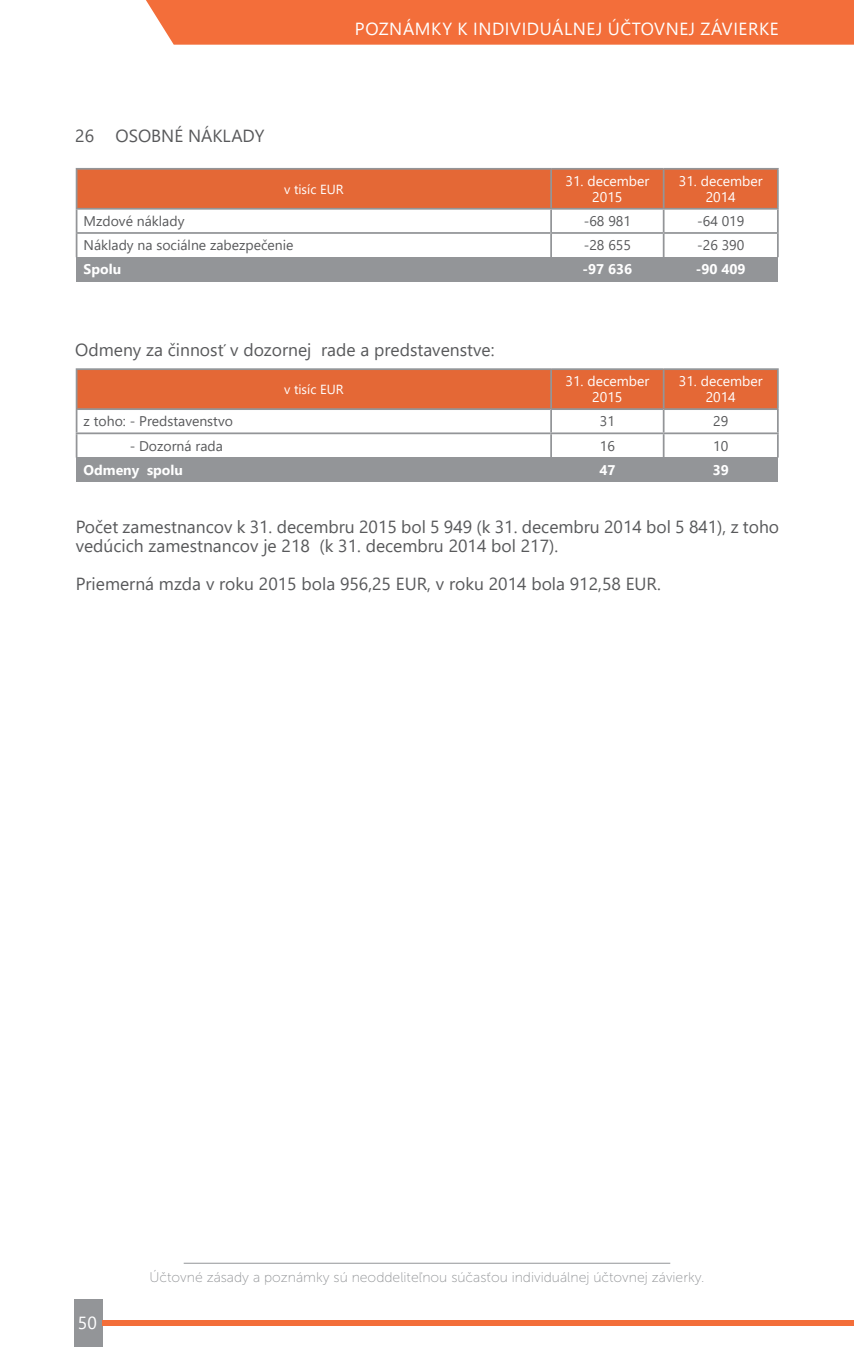
<style>
.page{position:relative;width:854px;height:1365px;background:#fff}
.page>*{position:absolute;margin:0;border:0;box-sizing:border-box;transform-origin:0 0}
.t1{font:17.5px/19.2px "Segoe UI";color:#58595b}
.t2{font:17.5px "Segoe UI";letter-spacing:.035em;color:#fff}
.t3{font:14px "Segoe UI";color:#58595b}
.t4{font:14px "Museo Sans 100";color:#939598}
.t5{font:14px/15.8px "Segoe UI";color:#fff;text-align:center}
.t6{font:700 14px "Segoe UI";color:#fff}
.t7{font:13.12px "Segoe UI";color:#fff}
</style>
<div class="page">
<hr style="left:184px;top:1262px;width:486px;height:1px;background:#939598">
<div style="left:146px;top:0;width:707px;height:45px;background:#f36e3a"></div>
<div style="left:74px;top:1298px;width:29px;height:48px;background:#939598"></div>
<div style="left:103px;top:1319px;width:750px;height:6px;background:#f36e3a"></div>
<div style="left:77px;top:169px;width:474px;height:40px;background:#e46836"></div>
<div style="left:552px;top:170px;width:224px;height:38px;background:#e46836"></div>
<div style="left:77px;top:257px;width:474px;height:24px;background:#939598"></div>
<div style="left:551px;top:257px;width:112px;height:24px;background:#939598"></div>
<div style="left:663px;top:257px;width:114px;height:24px;background:#939598"></div>
<hr style="left:550px;top:170px;width:2px;height:38px;background:#939598">
<hr style="left:662px;top:210px;width:2px;height:22px;background:#939598">
<hr style="left:776px;top:210px;width:2px;height:22px;background:#939598">
<hr style="left:662px;top:234px;width:2px;height:23px;background:#939598">
<hr style="left:776px;top:234px;width:2px;height:23px;background:#939598">
<hr style="left:662px;top:170px;width:2px;height:38px;background:#939598">
<hr style="left:76px;top:168px;width:475px;height:2px;background:#939598">
<hr style="left:76px;top:170px;width:1px;height:38px;background:#939598">
<hr style="left:551px;top:168px;width:112px;height:2px;background:#939598">
<hr style="left:663px;top:168px;width:115px;height:2px;background:#939598">
<hr style="left:776px;top:170px;width:2px;height:38px;background:#939598">
<hr style="left:76px;top:208px;width:474px;height:2px;background:#939598">
<hr style="left:550px;top:208px;width:113px;height:2px;background:#939598">
<hr style="left:550px;top:210px;width:2px;height:22px;background:#939598">
<hr style="left:663px;top:208px;width:115px;height:2px;background:#939598">
<hr style="left:76px;top:232px;width:474px;height:2px;background:#939598">
<svg style="left:76px;top:210px;width:1px;height:47px"></svg>
<hr style="left:550px;top:232px;width:113px;height:2px;background:#939598">
<hr style="left:550px;top:234px;width:2px;height:23px;background:#939598">
<hr style="left:663px;top:232px;width:115px;height:2px;background:#939598">
<div style="left:77px;top:369px;width:474px;height:40px;background:#e46836"></div>
<div style="left:552px;top:370px;width:224px;height:38px;background:#e46836"></div>
<div style="left:77px;top:457px;width:474px;height:24px;background:#939598"></div>
<div style="left:551px;top:457px;width:112px;height:24px;background:#939598"></div>
<div style="left:663px;top:457px;width:114px;height:24px;background:#939598"></div>
<hr style="left:550px;top:370px;width:2px;height:38px;background:#939598">
<hr style="left:662px;top:410px;width:2px;height:22px;background:#939598">
<hr style="left:776px;top:410px;width:2px;height:22px;background:#939598">
<hr style="left:662px;top:434px;width:2px;height:23px;background:#939598">
<hr style="left:776px;top:434px;width:2px;height:23px;background:#939598">
<hr style="left:662px;top:370px;width:2px;height:38px;background:#939598">
<hr style="left:76px;top:368px;width:475px;height:2px;background:#939598">
<hr style="left:76px;top:370px;width:1px;height:38px;background:#939598">
<hr style="left:551px;top:368px;width:112px;height:2px;background:#939598">
<hr style="left:663px;top:368px;width:115px;height:2px;background:#939598">
<hr style="left:776px;top:370px;width:2px;height:38px;background:#939598">
<hr style="left:76px;top:408px;width:474px;height:2px;background:#939598">
<hr style="left:550px;top:408px;width:113px;height:2px;background:#939598">
<hr style="left:550px;top:410px;width:2px;height:22px;background:#939598">
<hr style="left:663px;top:408px;width:115px;height:2px;background:#939598">
<hr style="left:76px;top:432px;width:474px;height:2px;background:#939598">
<svg style="left:76px;top:410px;width:1px;height:47px"></svg>
<hr style="left:550px;top:432px;width:113px;height:2px;background:#939598">
<hr style="left:550px;top:434px;width:2px;height:23px;background:#939598">
<hr style="left:663px;top:432px;width:115px;height:2px;background:#939598">
<p class="t2" style="left:355px;top:15px;width:425px">POZNÁMKY K INDIVIDUÁLNEJ ÚČTOVNEJ ZÁVIERKE</p>
<p class="t1" style="left:75px;top:126px;width:191px">26 OSOBNÉ NÁKLADY</p>
<p class="t7" style="left:284px;top:178px;width:61px">v tisíc EUR</p>
<p class="t5" style="left:565px;top:173px;width:85px">31. december<br>2015</p>
<p class="t5" style="left:678px;top:173px;width:85px">31. december<br>2014</p>
<p class="t3" style="left:84px;top:210px;width:102px">Mzdové náklady</p>
<p class="t3" style="left:583px;top:210px;width:49px">-68 981</p>
<p class="t3" style="left:697px;top:210px;width:49px">-64 019</p>
<p class="t3" style="left:84px;top:234px;width:211px">Náklady na sociálne zabezpečenie</p>
<p class="t3" style="left:583px;top:234px;width:49px">-28 655</p>
<p class="t3" style="left:697px;top:234px;width:49px">-26 390</p>
<p class="t6" style="left:84px;top:258px;width:39px">Spolu</p>
<p class="t6" style="left:582px;top:258px;width:51px">-97 636</p>
<p class="t6" style="left:695px;top:258px;width:51px">-90 409</p>
<p class="t1" style="left:75px;top:339px;width:420px">Odmeny za činnosť v dozornej rade a predstavenstve:</p>
<p class="t7" style="left:284px;top:378px;width:61px">v tisíc EUR</p>
<p class="t5" style="left:565px;top:373px;width:85px">31. december<br>2015</p>
<p class="t5" style="left:678px;top:373px;width:85px">31. december<br>2014</p>
<p class="t3" style="left:84px;top:410px;width:151px">z toho: - Predstavenstvo</p>
<p class="t3" style="left:599px;top:410px;width:17px">31</p>
<p class="t3" style="left:713px;top:410px;width:17px">29</p>
<p class="t3" style="left:130px;top:434px;width:95px">- Dozorná rada</p>
<p class="t3" style="left:599px;top:434px;width:17px">16</p>
<p class="t3" style="left:713px;top:434px;width:17px">10</p>
<p class="t6" style="left:84px;top:458px;width:101px">Odmeny spolu</p>
<p class="t6" style="left:599px;top:458px;width:18px">47</p>
<p class="t6" style="left:712px;top:458px;width:18px">39</p>
<p class="t1" style="left:76px;top:516px;width:704px">Počet zamestnancov k 31. decembru 2015 bol 5 949 (k 31. decembru 2014 bol 5 841), z toho vedúcich zamestnancov je 218 (k 31. decembru 2014 bol 217).</p>
<p class="t1" style="left:76px;top:574px;width:586px">Priemerná mzda v roku 2015 bola 956,25 EUR, v roku 2014 bola 912,58 EUR.</p>
<p class="t2" style="left:78px;top:1308px;width:21px">50</p>
<p class="t4" style="left:149px;top:1269px;width:556px">Účtovné zásady a poznámky sú neoddeliteľnou súčasťou individuálnej účtovnej závierky.</p>
</div>
